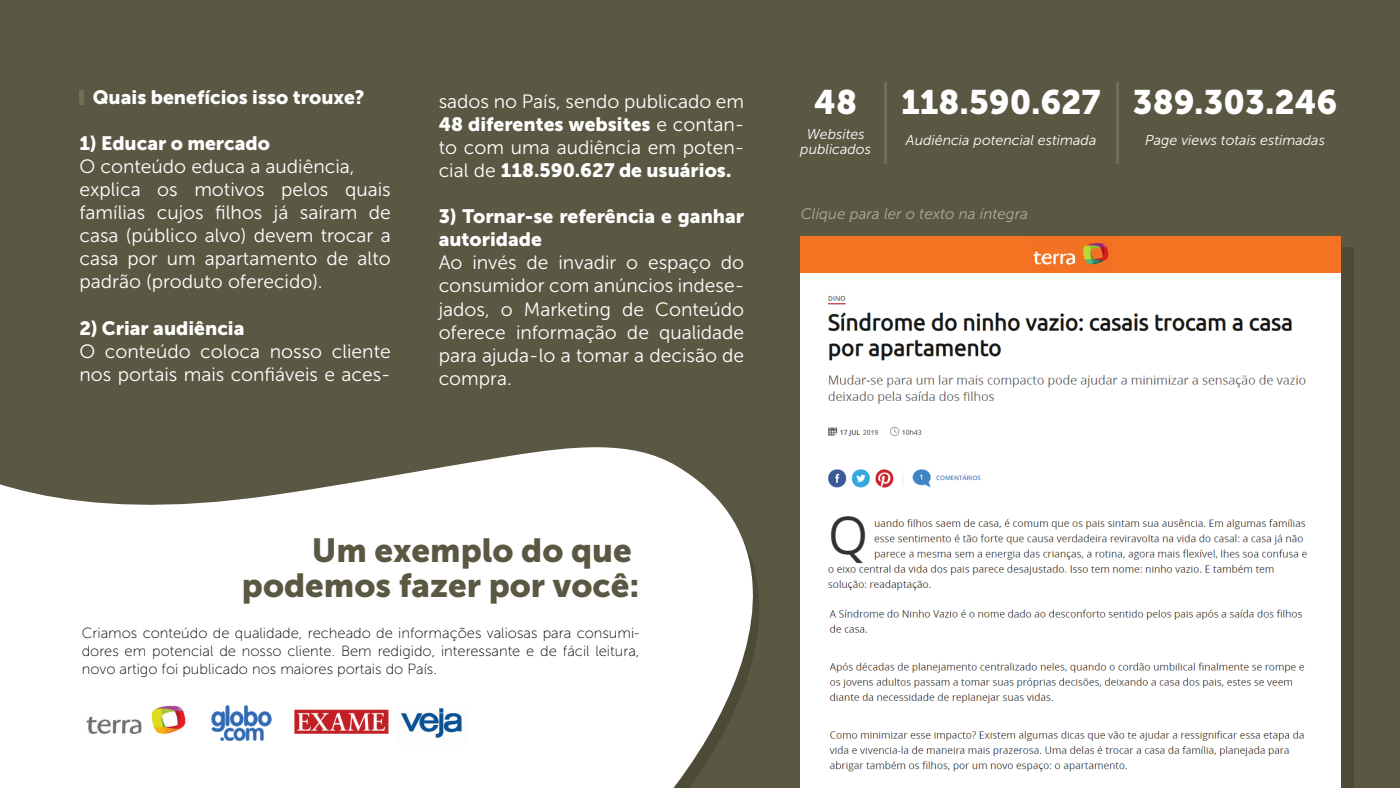
<style>
.page{position:relative;width:1400px;height:788px;background:#5a5743}
.page>*{position:absolute;margin:0;border:0;box-sizing:border-box;transform-origin:0 0}
.t1{font:33.77px "Museo Sans 900";color:#fff}
.t2{font:33.16px/34.8px "Museo Sans 900";color:#5a5743;text-align:right}
.t3{font:19.25px/23.1px "Museo Sans 300";color:#fff}
.t4{font:19.25px/23.1px "Museo Sans 900";color:#fff}
.t5{font:italic 15.22px "Museo Sans 300";color:#adaba1}
.t6{font:14.7px/17.7px "Museo Sans 100";color:#040503;text-align:justify}
.t7{font:italic 14.26px/15.1px "Museo Sans 300";color:#fff;text-align:center}
.s1{font-family:"Museo Sans 300"}
</style>
<div class="page">
<svg style="left:0;top:447px;width:759px;height:341px;background:#e7e7e4"></svg>
<div style="left:79px;top:90px;width:5px;height:14px;background:#726d57"></div>
<img style="left:77px;top:691px;width:114px;height:60px">
<img style="left:397px;top:705px;width:70px;height:39px">
<div style="left:444px;top:732px;width:19px;height:7px;background:#fff"></div>
<img style="left:292px;top:701px;width:100px;height:41px">
<img style="left:195px;top:697px;width:84px;height:49px">
<hr style="left:884px;top:82px;width:3px;height:81px;background:#726d57">
<hr style="left:1116px;top:82px;width:3px;height:81px;background:#726d57">
<div style="left:813px;top:248px;width:541px;height:540px;background:#4d4a38"></div>
<div style="left:801px;top:236px;width:540px;height:552px;background:#fff"></div>
<img style="left:828px;top:295px;width:479px;height:296px">
<div style="left:801px;top:236px;width:540px;height:37px;background:#f47221"></div>
<img style="left:1033px;top:243px;width:76px;height:22px">
<img style="left:829px;top:609px;width:476px;height:163px">
<p class="t4" style="left:93px;top:85px;width:273px">Quais benefícios isso trouxe?</p>
<p class="t4" style="left:79px;top:131px;width:192px">1) Educar o mercado</p>
<p class="t3" style="left:79px;top:155px;width:313px">O conteúdo educa a audiência, explica os motivos pelos quais famílias cujos filhos já saíram de casa (público alvo) devem trocar a casa por um apartamento de alto padrão (produto oferecido).</p>
<p class="t4" style="left:79px;top:316px;width:167px">2) Criar audiência</p>
<p class="t3" style="left:79px;top:340px;width:313px">O conteúdo coloca nosso cliente nos portais mais confiáveis e aces-</p>
<p class="t3" style="left:439px;top:89px;width:307px">sados no País, sendo publicado em</p>
<p class="t4" style="left:439px;top:112px;width:307px">48 diferentes websites <span class="s1">e contan-</span></p>
<p class="t3" style="left:439px;top:136px;width:307px">to com uma audiência em poten-</p>
<p class="t4" style="left:439px;top:158px;width:294px"><span class="s1">cial de</span> 118.590.627 de usuários.</p>
<p class="t4" style="left:439px;top:205px;width:307px">3) Tornar-se referência e ganhar autoridade</p>
<p class="t3" style="left:439px;top:251px;width:307px;text-align:justify">Ao invés de invadir o espaço do consumidor com anúncios indese&shy;jados, o Marketing de Conteúdo oferece informação de qualidade para ajuda-lo a tomar a decisão de compra.</p>
<h1 class="t1" style="left:814px;top:83px;width:44px">48</h1>
<p class="t7" style="left:800px;top:126px;width:72px">Websites publicados</p>
<p class="t7" style="left:906px;top:133px;width:192px">Audiência potencial estimada</p>
<h1 class="t1" style="left:901px;top:83px;width:201px">118.590.627</h1>
<p class="t5" style="left:801px;top:206px;width:229px">Clique para ler o texto na íntegra</p>
<h1 class="t1" style="left:1133px;top:83px;width:206px">389.303.246</h1>
<p class="t7" style="left:1145px;top:133px;width:181px">Page views totais estimadas</p>
<h2 class="t2" style="left:242px;top:532px;width:399px">Um exemplo do que podemos fazer por você:</h2>
<p class="t6" style="left:82px;top:624px;width:559px">Criamos conteúdo de qualidade, recheado de informações valiosas para consumi&shy;dores em potencial de nosso cliente. Bem redigido, interessante e de fácil leitura, novo artigo foi publicado nos maiores portais do País.</p>
</div>
